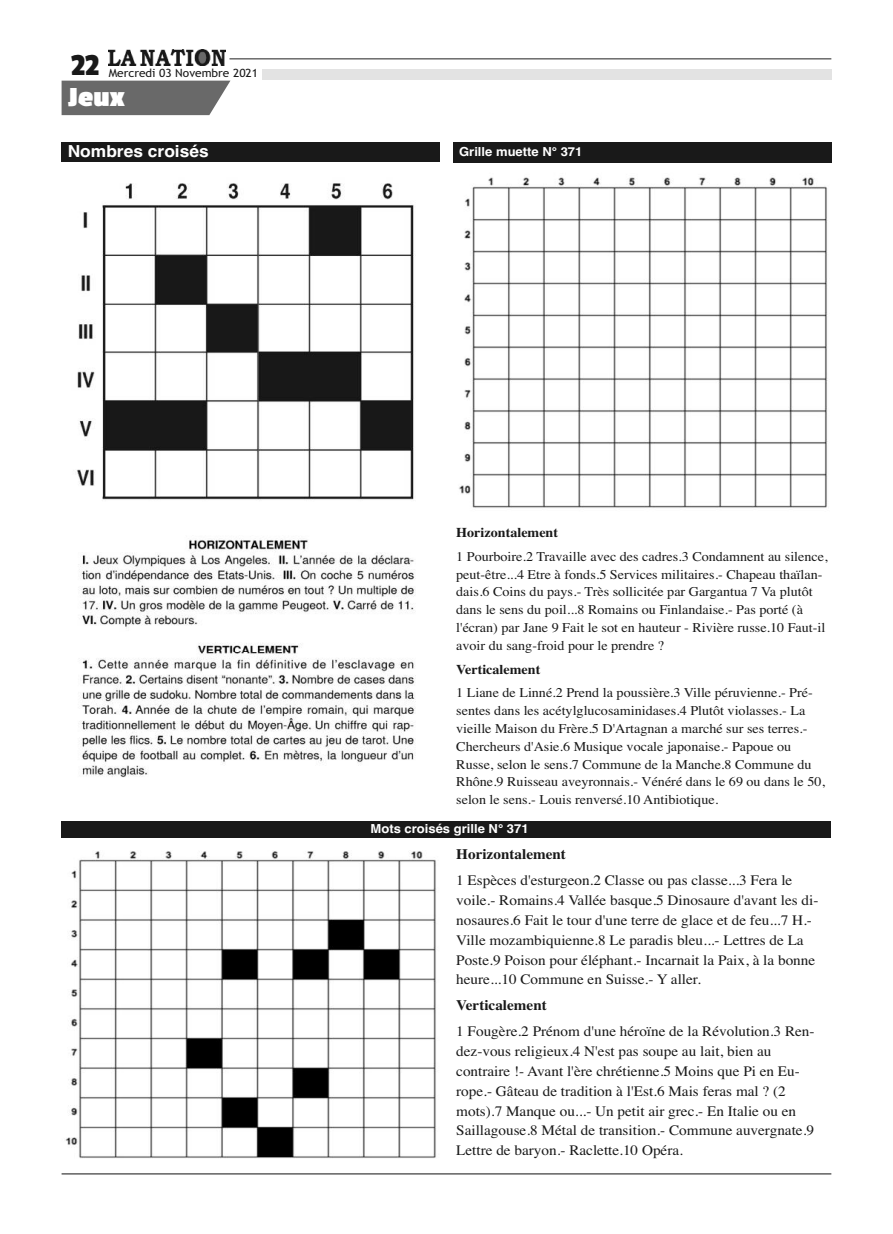
<style>
.page{position:relative;width:893px;height:1234px;background:#fff}
.page>*{position:absolute;margin:0;border:0;box-sizing:border-box;transform-origin:0 0}
.t1{font:32.1px "Passion One";color:#191919;scale:1.05 1}
.t2{font:700 28.95px "Passion One";color:#fff;scale:1.05 1}
.t3{font:700 16.5px "Helvetica";color:#fff;scale:1.05 1}
.t4{font:14.55px/20px "Times";color:#191919;scale:1.05 1}
.t5{font:700 14.55px "Times";color:#191919;scale:1.05 1}
.t6{font:13.5px/17.9px "Times";color:#191919;scale:1.05 1}
.t7{font:700 13.5px "Times";color:#191919;scale:1.05 1}
.t8{font:700 12.45px "Helvetica";color:#fff;scale:1.05 1}
.t9{font:11.4px "Trebuchet MS";color:#191919;scale:1.05 1}
</style>
<div class="page">
<hr style="left:62px;top:1173px;width:769px;height:1px;background:#191919">
<img style="left:109px;top:49px;width:117px;height:16px">
<hr style="left:229px;top:59px;width:602px;height:1px;background:#191919">
<div style="left:262px;top:69px;width:569px;height:11px;background:#e3e3e3"></div>
<div style="left:62px;top:81px;width:168px;height:34px;background:#696969"></div>
<div style="left:62px;top:820px;width:769px;height:17px;background:#191919"></div>
<div style="left:453px;top:142px;width:378px;height:21px;background:#191919"></div>
<div style="left:62px;top:142px;width:378px;height:19px;background:#191919"></div>
<img style="left:459px;top:177px;width:369px;height:331px">
<img style="left:65px;top:851px;width:371px;height:308px">
<img style="left:77px;top:183px;width:339px;height:595px">
<h1 class="t1" style="left:71px;top:48px;width:28px">22</h1>
<p class="t9" style="left:109px;top:66px;width:144px">Mercredi 03 Novembre 2021</p>
<h2 class="t2" style="left:68px;top:82px;width:55px">Jeux</h2>
<p class="t3" style="left:68px;top:141px;width:136px">Nombres croisés</p>
<p class="t8" style="left:459px;top:145px;width:119px">Grille muette N° 371</p>
<p class="t7" style="left:456px;top:524px;width:99px">Horizontalement</p>
<p class="t6" style="left:456px;top:547px;width:355px">1 Pourboire.2 Travaille avec des cadres.3 Condamnent au silence, peut-être...4 Etre à fonds.5 Services militaires.- Chapeau thaïlan&shy;dais.6 Coins du pays.- Très sollicitée par Gargantua 7 Va plutôt dans le sens du poil...8 Romains ou Finlandaise.- Pas porté (à l'écran) par Jane 9 Fait le sot en hauteur - Rivière russe.10 Faut-il avoir du sang-froid pour le prendre ?</p>
<p class="t7" style="left:456px;top:661px;width:82px">Verticalement</p>
<p class="t6" style="left:456px;top:683px;width:353px">1 Liane de Linné.2 Prend la poussière.3 Ville péruvienne.- Pré&shy;sentes dans les acétylglucosaminidases.4 Plutôt violasses.- La vieille Maison du Frère.5 D'Artagnan a marché sur ses terres.- Chercheurs d'Asie.6 Musique vocale japonaise.- Papoue ou Russe, selon le sens.7 Commune de la Manche.8 Commune du Rhône.9 Ruisseau aveyronnais.- Vénéré dans le 69 ou dans le 50, selon le sens.- Louis renversé.10 Antibiotique.</p>
<p class="t8" style="left:370px;top:821px;width:152px">Mots croisés grille N° 371</p>
<p class="t5" style="left:456px;top:845px;width:106px">Horizontalement</p>
<p class="t4" style="left:456px;top:869px;width:347px">1 Espèces d'esturgeon.2 Classe ou pas classe...3 Fera le voile.- Romains.4 Vallée basque.5 Dinosaure d'avant les di&shy;nosaures.6 Fait le tour d'une terre de glace et de feu...7 H.- Ville mozambiquienne.8 Le paradis bleu...- Lettres de La Poste.9 Poison pour éléphant.- Incarnait la Paix, à la bonne heure...10 Commune en Suisse.- Y aller.</p>
<p class="t5" style="left:456px;top:996px;width:88px">Verticalement</p>
<p class="t4" style="left:456px;top:1020px;width:343px">1 Fougère.2 Prénom d'une héroïne de la Révolution.3 Ren&shy;dez-vous religieux.4 N'est pas soupe au lait, bien au contraire !- Avant l'ère chrétienne.5 Moins que Pi en Eu&shy;rope.- Gâteau de tradition à l'Est.6 Mais feras mal ? (2 mots).7 Manque ou...- Un petit air grec.- En Italie ou en Saillagouse.8 Métal de transition.- Commune auvergnate.9<br>Lettre de baryon.- Raclette.10 Opéra.</p>
</div>
